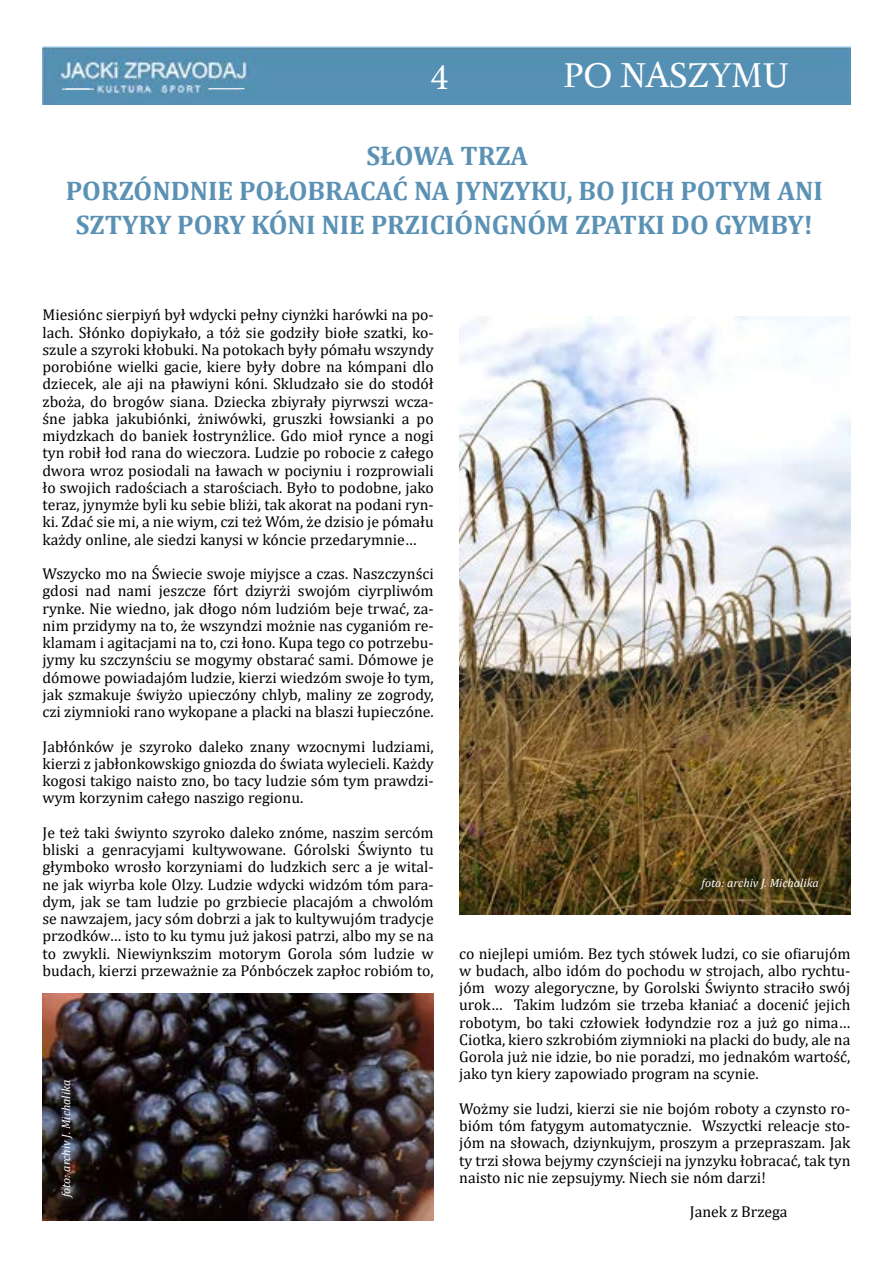
<style>
.page{position:relative;width:893px;height:1263px;background:#fff}
.page>*{position:absolute;margin:0;border:0;box-sizing:border-box;transform-origin:0 0}
.t1{font:37.5px "Minion Pro";color:#fff}
.t2{font:34.5px "Antique Ancienne";color:#fff}
.t3{font:700 27px/34.5px "Cambria";color:#5a91b4;text-align:center}
.t4{font:15.75px/17.2px "Cambria";color:#000;text-align:justify}
.t5{font:italic 12px "Cambria";color:#fff}
</style>
<div class="page">
<img style="left:43px;top:47px;width:807px;height:58px">
<hr style="left:209px;top:88px;width:35px;height:1px;background:#fff">
<hr style="left:62px;top:89px;width:32px;height:1px;background:#fff">
<img style="left:459px;top:316px;width:391px;height:598px">
<img style="left:43px;top:993px;width:391px;height:227px">
<h1 class="t1" style="left:431px;top:52px;width:19px">4</h1>
<h2 class="t2" style="left:564px;top:56px;width:226px">PO NASZYMU</h2>
<h3 class="t3" style="left:66px;top:138px;width:758px">SŁOWA TRZA<br>PORZÓNDNIE POŁOBRACAĆ NA JYNZYKU, BO JICH POTYM ANI<br>SZTYRY PORY KÓNI NIE PRZICIÓNGNÓM ZPATKI DO GYMBY!</h3>
<p class="t4" style="left:43px;top:306px;width:393px">Miesiónc sierpiyń był wdycki pełny ciynżki harówki na po&shy;lach. Słónko dopiykało, a tóż sie godziły biołe szatki, ko&shy;szule a szyroki kłobuki. Na potokach były pómału wszyndy porobióne wielki gacie, kiere były dobre na kómpani dlo dziecek, ale aji na pławiyni kóni. Skludzało sie do stodół zboża, do brogów siana. Dziecka zbiyrały piyrwszi wcza&shy;śne jabka jakubiónki, żniwówki, gruszki łowsianki a po miydzkach do baniek łostrynżlice. Gdo mioł rynce a nogi tyn robił łod rana do wieczora. Ludzie po robocie z całego dwora wroz posiodali na ławach w pociyniu i rozprowiali ło swojich radościach a starościach. Było to podobne, jako teraz, jynymże byli ku sebie bliżi, tak akorat na podani ryn&shy;ki. Zdać sie mi, a nie wiym, czi też Wóm, że dzisio je pómału każdy online, ale siedzi kanysi w kóncie przedarymnie…</p>
<p class="t4" style="left:43px;top:565px;width:393px">Wszycko mo na Świecie swoje miyjsce a czas. Naszczynści gdosi nad nami jeszcze fórt dziyrżi swojóm ciyrpliwóm rynke. Nie wiedno, jak dłogo nóm ludzióm beje trwać, za&shy;nim przidymy na to, że wszyndzi możnie nas cyganióm re&shy;klamam i agitacjami na to, czi łono. Kupa tego co potrzebu&shy;jymy ku szczynściu se mogymy obstarać sami. Dómowe je dómowe powiadajóm ludzie, kierzi wiedzóm swoje ło tym, jak szmakuje świyżo upieczóny chlyb, maliny ze zogrody, czi ziymnioki rano wykopane a placki na blaszi łupieczóne.</p>
<p class="t4" style="left:43px;top:737px;width:393px">Jabłónków je szyroko daleko znany wzocnymi ludziami, kierzi z jabłonkowskigo gniozda do świata wylecieli. Każdy kogosi takigo naisto zno, bo tacy ludzie sóm tym prawdzi&shy;wym korzynim całego naszigo regionu.</p>
<p class="t4" style="left:43px;top:824px;width:393px">Je też taki świynto szyroko daleko znóme, naszim sercóm bliski a genracyjami kultywowane. Górolski Świynto tu głymboko wrosło korzyniami do ludzkich serc a je wital&shy;ne jak wiyrba kole Olzy. Ludzie wdycki widzóm tóm para&shy;dym, jak se tam ludzie po grzbiecie placajóm a chwolóm se nawzajem, jacy sóm dobrzi a jak to kultywujóm tradycje przodków… isto to ku tymu już jakosi patrzi, albo my se na to zwykli. Niewiynkszim motorym Gorola sóm ludzie w budach, kierzi przeważnie za Pónbóczek zapłoc robióm to,</p>
<p class="t5" style="left:58px;top:1197px;width:119px;rotate:-90deg">foto: archiv J. Michalika</p>
<p class="t5" style="left:702px;top:874px;width:119px">foto: archiv J. Michalika</p>
<p class="t4" style="left:459px;top:944px;width:393px">co niejlepi umióm. Bez tych stówek ludzi, co sie ofiarujóm w budach, albo idóm do pochodu w strojach, albo rychtu&shy;jóm wozy alegoryczne, by Gorolski Świynto straciło swój urok… Takim ludzóm sie trzeba kłaniać a docenić jejich robotym, bo taki człowiek łodyndzie roz a już go nima… Ciotka, kiero szkrobióm ziymnioki na placki do budy, ale na Gorola już nie idzie, bo nie poradzi, mo jednakóm wartość, jako tyn kiery zapowiado program na scynie.</p>
<p class="t4" style="left:459px;top:1100px;width:393px">Wożmy sie ludzi, kierzi sie nie bojóm roboty a czynsto ro&shy;bióm tóm fatygym automatycznie. Wszyctki releacje sto&shy;jóm na słowach, dziynkujym, proszym a przepraszam. Jak ty trzi słowa bejymy czynścieji na jynzyku łobracać, tak tyn naisto nic nie zepsujymy. Niech sie nóm darzi!</p>
<p class="t4" style="left:690px;top:1203px;width:99px">Janek z Brzega</p>
</div>
